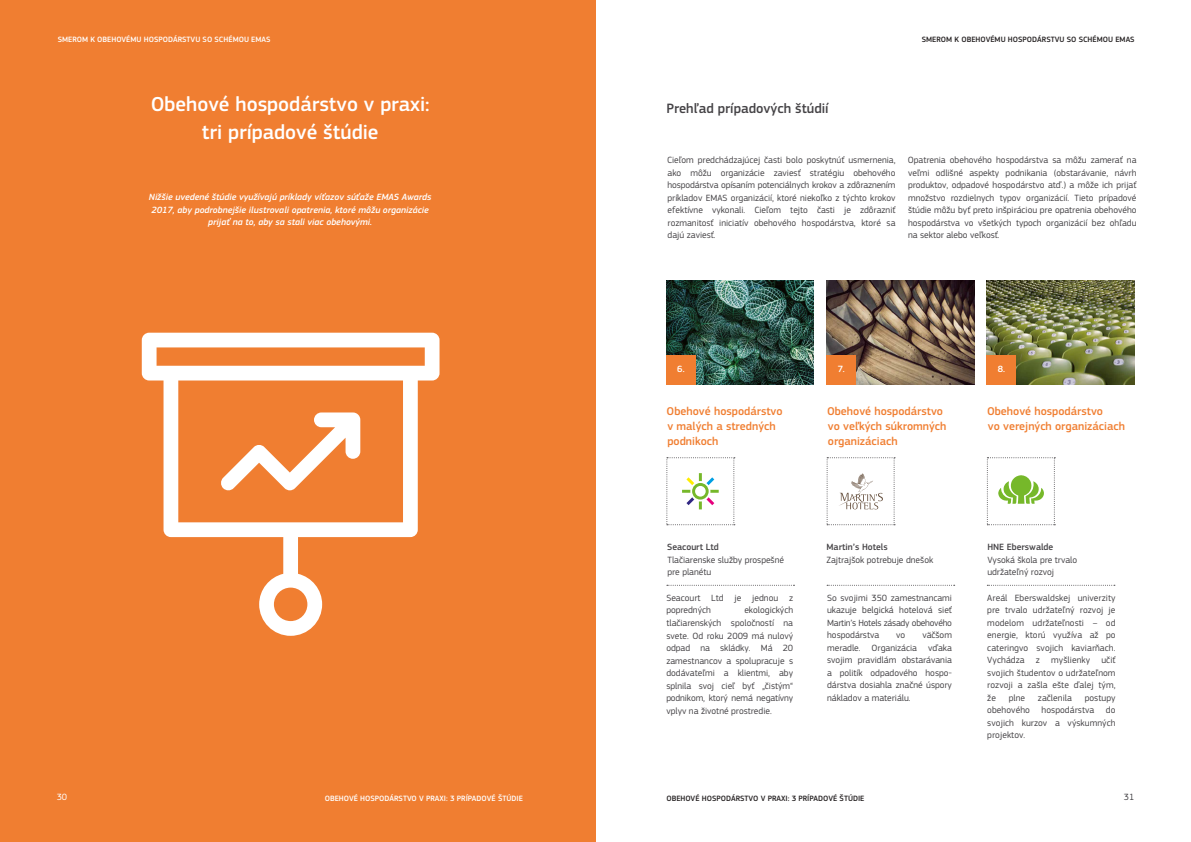
<style>
.page{position:relative;width:1191px;height:842px;background:#fff}
.page>*{position:absolute;margin:0;border:0;box-sizing:border-box;transform-origin:0 0}
.t1{font:500 21px/28px "EC Square Sans Pro";color:#fff;text-align:center}
.t2{font:500 14.1px "EC Square Sans Pro";color:#454346}
.t3{font:500 11.8px/15.1px "EC Square Sans Pro";color:#f07e31}
.t4{font:9.4px/12.5px "EC Square Sans Pro";color:#454346;text-align:justify}
.t5{font:italic 500 9.4px/12.5px "EC Square Sans Pro";color:#fff;text-align:center}
.t6{font:500 9.4px "EC Square Sans Pro";color:#fff}
.t7{font:9.4px "EC Square Sans Pro";color:#fff}
.t8{font:500 8px "EC Square Sans Pro";color:#fff}
.t9{font:500 8px "EC Square Sans Pro";color:#231f20}
.s1{font-weight:500}
</style>
<div class="page">
<img style="left:666px;top:281px;width:148px;height:104px">
<img style="left:826px;top:281px;width:148px;height:104px">
<img style="left:986px;top:281px;width:148px;height:104px">
<svg style="left:986px;top:457px;width:69px;height:68px"></svg>
<svg style="left:987px;top:585px;width:128px;height:1px"></svg>
<svg style="left:666px;top:457px;width:69px;height:68px"></svg>
<svg style="left:667px;top:585px;width:127px;height:1px"></svg>
<svg style="left:826px;top:457px;width:69px;height:68px"></svg>
<svg style="left:827px;top:585px;width:127px;height:1px"></svg>
<div style="left:0;top:0;width:595px;height:842px;background:#f07e31"></div>
<svg style="left:142px;top:333px;width:297px;height:303px"></svg>
<svg style="left:220px;top:412px;width:140px;height:79px"></svg>
<div style="left:666px;top:355px;width:29px;height:30px;background:#f07e31"></div>
<div style="left:826px;top:355px;width:30px;height:30px;background:#f07e31"></div>
<div style="left:986px;top:355px;width:30px;height:30px;background:#f07e31"></div>
<p class="t8" style="left:58px;top:35px;width:214px">SMEROM K OBEHOVÉMU HOSPODÁRSTVU SO SCHÉMOU EMAS</p>
<p class="t9" style="left:921px;top:35px;width:214px">SMEROM K OBEHOVÉMU HOSPODÁRSTVU SO SCHÉMOU EMAS</p>
<p class="t1" style="left:151px;top:90px;width:281px">Obehové hospodárstvo v praxi: tri prípadové štúdie</p>
<p class="t5" style="left:149px;top:191px;width:284px">Nižšie uvedené štúdie využívajú príklady víťazov súťaže EMAS Awards<br>2017, aby podrobnejšie ilustrovali opatrenia, ktoré môžu organizácie prijať na to, aby sa stali viac obehovými.</p>
<p class="t2" style="left:666px;top:100px;width:164px">Prehľad prípadových štúdií</p>
<p class="t4" style="left:667px;top:154px;width:230px">Cieľom predchádzajúcej časti bolo poskytnúť usmernenia, ako môžu organizácie zaviesť stratégiu obehového hospodárstva opísaním potenciálnych krokov a zdôraznením príkladov EMAS organizácií, ktoré niekoľko z týchto krokov efektívne vykonali. Cieľom tejto časti je zdôrazniť rozmanitosť iniciatív obehového hospodárstva, ktoré sa dajú zaviesť.</p>
<p class="t4" style="left:908px;top:154px;width:230px">Opatrenia obehového hospodárstva sa môžu zamerať na veľmi odlišné aspekty podnikania (obstarávanie, návrh produktov, odpadové hospodárstvo atď.) a môže ich prijať množstvo rozdielnych typov organizácií. Tieto prípadové štúdie môžu byť preto inšpiráciou pre opatrenia obehového hospodárstva vo všetkých typoch organizácií bez ohľadu na sektor alebo veľkosť.</p>
<p class="t6" style="left:677px;top:364px;width:9px">6.</p>
<p class="t6" style="left:838px;top:364px;width:8px">7.</p>
<p class="t6" style="left:997px;top:364px;width:9px">8.</p>
<p class="t3" style="left:666px;top:404px;width:117px">Obehové hospodárstvo v malých a stredných podnikoch</p>
<p class="t3" style="left:827px;top:404px;width:121px">Obehové hospodárstvo vo veľkých súkromných organizáciach</p>
<p class="t3" style="left:987px;top:404px;width:139px">Obehové hospodárstvo<br>vo verejných organizáciach</p>
<p class="t4" style="left:667px;top:541px;width:118px;text-align:left"><span class="s1">Seacourt Ltd<br></span>Tlačiarenske služby prospešné pre planétu</p>
<p class="t4" style="left:666px;top:592px;width:128px">Seacourt Ltd je jednou z popredných</p>
<p class="t4" style="left:666px;top:604px;width:128px;text-indent:78px">ekologických tlačiarenských spoločností na svete. Od roku 2009 má nulový odpad na skládky. Má 20 zamestnancov a spolupracuje s dodávateľmi a klientmi, aby splnila svoj cieľ byť „čistým“ podnikom, ktorý nemá negatívny vplyv na životné prostredie.</p>
<p class="t4" style="left:826px;top:541px;width:108px"><span class="s1">Martin’s Hotels<br></span>Zajtrajšok potrebuje dnešok</p>
<p class="t4" style="left:827px;top:591px;width:126px">So svojimi 350 zamestnancami ukazuje belgická hotelová sieť Martin’s Hotels zásady obehového hospodárstva</p>
<p class="t4" style="left:827px;top:629px;width:126px;text-indent:95px">väčšom meradle. Organizácia vďaka svojim pravidlám obstarávania a politík odpadového hospo&shy;dárstva dosiahla značné úspory nákladov a materiálu.</p>
<p class="t4" style="left:896px;top:629px;width:11px">vo</p>
<p class="t4" style="left:987px;top:541px;width:91px;text-align:left"><span class="s1">HNE Eberswalde<br></span>Vysoká škola pre trvalo udržateľný rozvoj</p>
<p class="t4" style="left:987px;top:591px;width:130px">Areál Eberswaldskej univerzity pre trvalo udržateľný rozvoj je modelom udržateľnosti – od energie, ktorú využíva až po cateringvo svojich kaviarňach.<br>Vychádza z myšlienky učiť svojich študentov o udržateľnom rozvoji a zašla ešte ďalej tým, že</p>
<p class="t4" style="left:1008px;top:691px;width:18px">plne</p>
<p class="t4" style="left:1038px;top:691px;width:36px">začlenila</p>
<p class="t4" style="left:987px;top:691px;width:130px;text-indent:97px">postupy obehového hospodárstva do svojich kurzov a výskumných projektov.</p>
<p class="t7" style="left:57px;top:792px;width:12px">30</p>
<p class="t8" style="left:325px;top:793px;width:200px">OBEHOVÉ HOSPODÁRSTVO V PRAXI: 3 PRÍPADOVÉ ŠTÚDIE</p>
<p class="t9" style="left:666px;top:793px;width:200px">OBEHOVÉ HOSPODÁRSTVO V PRAXI: 3 PRÍPADOVÉ ŠTÚDIE</p>
<p class="t4" style="left:1123px;top:791px;width:12px">31</p>
</div>
